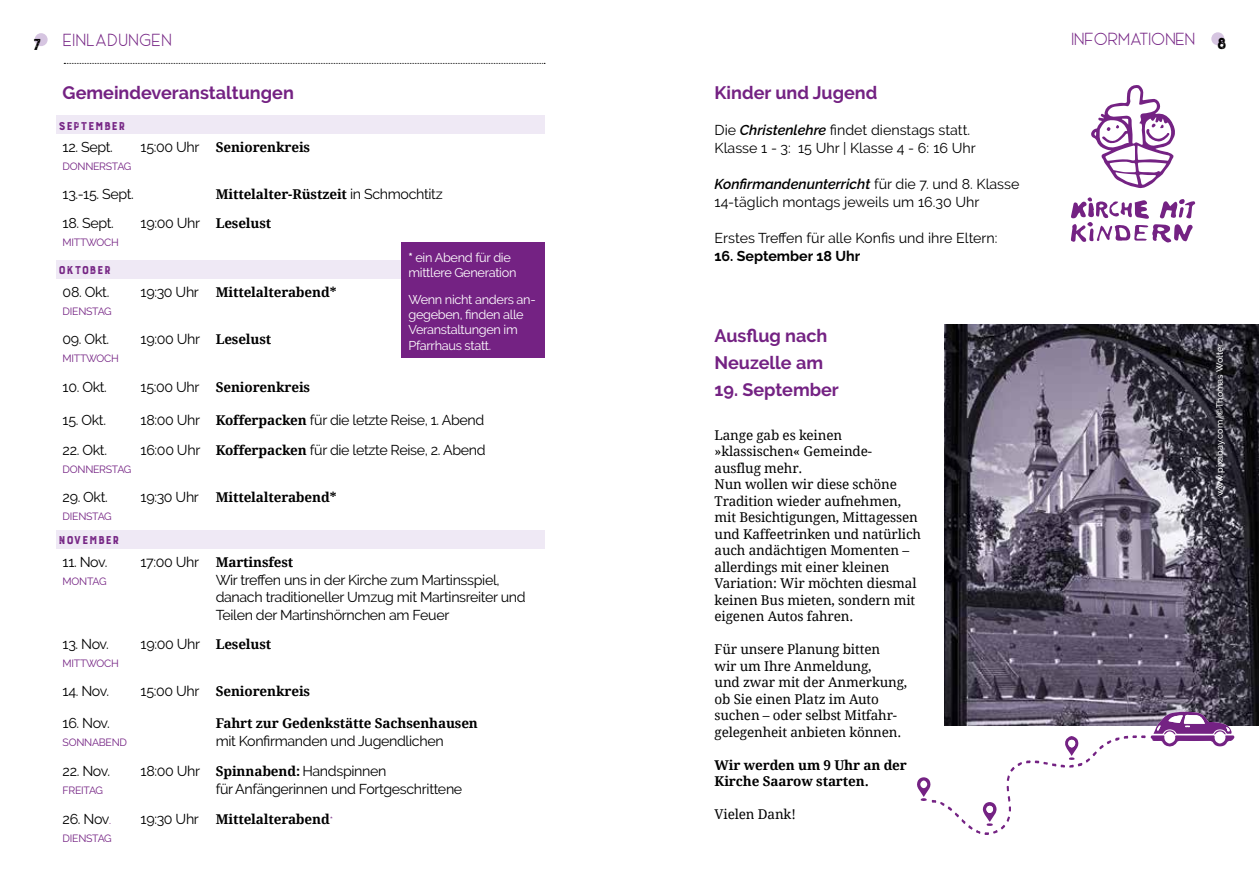
<style>
.page{position:relative;width:1259px;height:893px;background:#fff}
.page>*{position:absolute;margin:0;border:0;box-sizing:border-box;transform-origin:0 0}
.t1{font:700 18px/27px "Raleway";color:#742283}
.t2{font:18px "Ace Sans Demo";color:#742283}
.t3{font:18px "Ace Sans Demo";letter-spacing:.025em;color:#742283}
.t4{font:700 15px "Burford Rustic";color:#742283}
.t5{font:14.25px/17.2px "Raleway";letter-spacing:-.025em;color:#000}
.t6{font:14.25px/18px "Raleway";color:#000}
.t7{font:700 14.25px "Raleway";color:#000}
.t8{font:13.5px/16.5px "Droid Serif";letter-spacing:-.01em;color:#000}
.t9{font:700 13.5px/16.5px "Droid Serif";letter-spacing:-.01em;color:#000}
.t10{font:12.75px/15.5px "Raleway";letter-spacing:-.025em;color:#fff}
.t11{font:10.5px "Raleway";letter-spacing:-.025em;color:#742283}
.t12{font:500 9px "Raleway";color:#fff}
.s1{font-family:"Burford Rustic";font-weight:700;font-size:21px;color:#000}
.s2{font-weight:600;font-style:italic}
.s3{font-family:"Raleway";font-weight:400;font-size:14.25px}
.s4{font-family:"Droid Serif";font-weight:700;font-size:13.5px}
.s5{font-weight:700}
.s6{font-size:10.5px;color:#742283}
.s7{font-family:"Raleway";font-weight:400;font-size:10.5px;color:#742283}
</style>
<div class="page">
<div style="left:1211px;top:32px;width:13px;height:13px;background:#d6c5e1;border-radius:50%"></div>
<svg style="left:64px;top:63px;width:481px;height:1px"></svg>
<div style="left:35px;top:33px;width:13px;height:13px;background:#d6c5e1;border-radius:50%"></div>
<svg style="left:1091px;top:85px;width:84px;height:103px"></svg>
<svg style="left:1070px;top:197px;width:125px;height:46px"></svg>
<div style="left:56px;top:116px;width:488px;height:18px;background:#efe9f5"></div>
<div style="left:56px;top:260px;width:488px;height:19px;background:#efe9f5"></div>
<div style="left:56px;top:530px;width:488px;height:19px;background:#efe9f5"></div>
<div style="left:401px;top:242px;width:143px;height:115px;background:#742283"></div>
<img style="left:944px;top:325px;width:315px;height:401px">
<svg style="left:917px;top:711px;width:317px;height:124px"></svg>
<div style="left:1068px;top:740px;width:7px;height:7px;background:#fff;border-radius:50%"></div>
<div style="left:986px;top:806px;width:7px;height:7px;background:#fff;border-radius:50%"></div>
<p class="t3" style="left:32px;top:33px;width:141px"><span class="s1">7</span> EINLADUNGEN</p>
<p class="t2" style="left:1071px;top:33px;width:157px">INFORMATIONEN <span class="s1">8</span></p>
<p class="t1" style="left:714px;top:79px;width:164px">Kinder und Jugend</p>
<p class="t6" style="left:714px;top:121px;width:263px">Die <span class="s2">Christenlehre</span> findet dienstags statt.<br>Klasse 1 - 3: 15 Uhr | Klasse 4 - 6: 16 Uhr</p>
<p class="t6" style="left:714px;top:175px;width:306px"><span class="s2">Konfirmandenunterricht</span> für die 7. und 8. Klasse<br>14-täglich montags jeweils um 16.30 Uhr</p>
<p class="t6" style="left:714px;top:229px;width:284px">Erstes Treffen für alle Konfis und ihre Eltern:</p>
<p class="t7" style="left:714px;top:248px;width:147px">16. September 18 Uhr</p>
<p class="t1" style="left:63px;top:79px;width:233px">Gemeindeveranstaltungen</p>
<p class="t5" style="left:63px;top:138px;width:52px">12. Sept.</p>
<p class="t9" style="left:141px;top:139px;width:171px"><span class="s3">15:00 Uhr</span> Seniorenkreis</p>
<p class="t11" style="left:63px;top:160px;width:70px">DONNERSTAG</p>
<p class="t5" style="left:63px;top:185px;width:73px">13.-15. Sept.</p>
<p class="t9" style="left:216px;top:186px;width:228px">Mittelalter-Rüstzeit <span class="s3">in Schmochtitz</span></p>
<p class="t5" style="left:63px;top:214px;width:53px">18. Sept.</p>
<p class="t5" style="left:141px;top:214px;width:132px">19:00 Uhr <span class="s4">Leselust</span></p>
<p class="t11" style="left:63px;top:236px;width:58px">MITTWOCH</p>
<p class="t4" style="left:58px;top:118px;width:69px">September</p>
<p class="t10" style="left:408px;top:250px;width:109px"><span class="s5">*</span> ein Abend für die mittlere Generation</p>
<p class="t10" style="left:408px;top:291px;width:129px">Wenn nicht anders an&shy;gegeben, finden alle<br>Veranstaltungen im<br>Pfarrhaus statt.</p>
<p class="t4" style="left:58px;top:263px;width:54px">Oktober</p>
<p class="t5" style="left:63px;top:283px;width:48px">08. Okt.</p>
<p class="t9" style="left:141px;top:284px;width:197px"><span class="s3">19:30 Uhr</span> Mittelalterabend*</p>
<p class="t11" style="left:63px;top:305px;width:51px">DIENSTAG</p>
<p class="t5" style="left:63px;top:331px;width:48px">09. Okt.</p>
<p class="t5" style="left:141px;top:331px;width:132px">19:00 Uhr <span class="s4">Leselust</span></p>
<p class="t11" style="left:63px;top:352px;width:58px">MITTWOCH</p>
<p class="t5" style="left:63px;top:378px;width:46px">10. Okt.</p>
<p class="t9" style="left:141px;top:379px;width:171px"><span class="s3">15:00 Uhr</span> Seniorenkreis</p>
<p class="t5" style="left:63px;top:412px;width:45px">15. Okt.</p>
<p class="t5" style="left:141px;top:412px;width:345px">18:00 Uhr <span class="s4">Kofferpacken</span> für die letzte Reise, 1. Abend</p>
<p class="t5" style="left:63px;top:441px;width:46px">22. Okt.</p>
<p class="t5" style="left:141px;top:441px;width:346px">16:00 Uhr <span class="s4">Kofferpacken</span> für die letzte Reise, 2. Abend</p>
<p class="t11" style="left:63px;top:463px;width:70px">DONNERSTAG</p>
<p class="t5" style="left:63px;top:488px;width:47px">29. Okt.</p>
<p class="t9" style="left:141px;top:489px;width:197px"><span class="s3">19:30 Uhr</span> Mittelalterabend*</p>
<p class="t11" style="left:63px;top:510px;width:51px">DIENSTAG</p>
<p class="t5" style="left:63px;top:553px;width:46px">11. Nov.</p>
<p class="t9" style="left:141px;top:554px;width:154px"><span class="s3">17:00 Uhr</span> Martinsfest</p>
<p class="t11" style="left:63px;top:575px;width:45px">MONTAG</p>
<p class="t5" style="left:216px;top:571px;width:311px">Wir treffen uns in der Kirche zum Martinsspiel, danach traditioneller Umzug mit Martinsreiter und<br>Teilen der Martinshörnchen am Feuer</p>
<p class="t5" style="left:63px;top:635px;width:48px">13. Nov.</p>
<p class="t5" style="left:141px;top:635px;width:132px">19:00 Uhr <span class="s4">Leselust</span></p>
<p class="t11" style="left:63px;top:657px;width:58px">MITTWOCH</p>
<p class="t5" style="left:63px;top:682px;width:48px">14. Nov.</p>
<p class="t9" style="left:141px;top:683px;width:171px"><span class="s3">15:00 Uhr</span> Seniorenkreis</p>
<p class="t5" style="left:63px;top:715px;width:49px">16. Nov.</p>
<p class="t9" style="left:216px;top:715px;width:264px">Fahrt zur Gedenkstätte Sachsenhausen</p>
<p class="t11" style="left:63px;top:736px;width:66px">SONNABEND</p>
<p class="t5" style="left:216px;top:733px;width:229px">mit Konfirmanden und Jugendlichen</p>
<p class="t5" style="left:63px;top:763px;width:49px">22. Nov.</p>
<p class="t5" style="left:141px;top:763px;width:247px">18:00 Uhr <span class="s4">Spinnabend:</span> Handspinnen</p>
<p class="t11" style="left:63px;top:784px;width:42px">FREITAG</p>
<p class="t5" style="left:216px;top:781px;width:248px">für Anfängerinnen und Fortgeschrittene</p>
<p class="t5" style="left:63px;top:811px;width:50px">26. Nov<span class="s6">.</span></p>
<p class="t9" style="left:141px;top:811px;width:194px"><span class="s3">19:30 Uhr</span> Mittelalterabend<span class="s7">*</span></p>
<p class="t11" style="left:63px;top:832px;width:51px">DIENSTAG</p>
<p class="t1" style="left:714px;top:322px;width:114px">Ausflug nach<br>Neuzelle am</p>
<p class="t1" style="left:714px;top:376px;width:126px">19. September</p>
<p class="t8" style="left:714px;top:427px;width:208px">Lange gab es keinen »klassischen« Gemeinde&shy;ausflug mehr.<br>Nun wollen wir diese schöne<br>Tradition wieder aufnehmen, mit Besichtigungen, Mittagessen und Kaffeetrinken und natürlich auch andächtigen Momenten – allerdings mit einer kleinen<br>Variation: Wir möchten diesmal keinen Bus mieten, sondern mit eigenen Autos fahren.</p>
<p class="t8" style="left:714px;top:641px;width:194px">Für unsere Planung bitten<br>wir um Ihre Anmeldung,<br>und zwar mit der Anmerkung, ob Sie einen Platz im Auto suchen – oder selbst Mitfahr&shy;gelegenheit anbieten können.</p>
<p class="t9" style="left:714px;top:757px;width:194px">Wir werden um 9 Uhr an der<br>Kirche Saarow starten.</p>
<p class="t8" style="left:714px;top:806px;width:83px">Vielen Dank!</p>
<p class="t12" style="left:1214px;top:496px;width:154px;rotate:-90deg">www.pixabay.com |©Thomas Wolter</p>
<p class="t4" style="left:58px;top:533px;width:60px">November</p>
</div>
